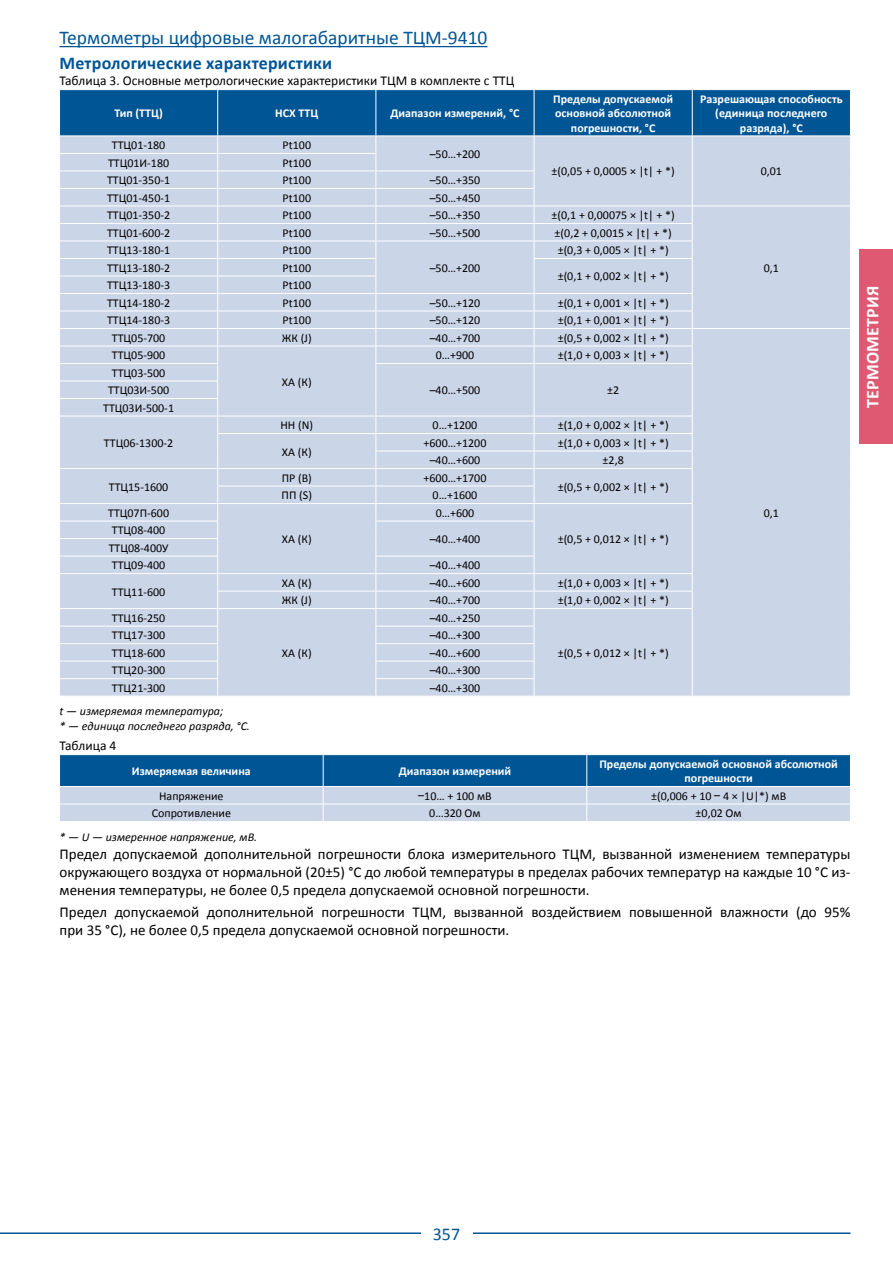
<style>
.page{position:relative;width:893px;height:1263px;background:#fff}
.page>*{position:absolute;margin:0;border:0;box-sizing:border-box;transform-origin:0 0}
.t1{font:19.5px "Calibri";color:#005595}
.t2{font:700 18px "Calibri";letter-spacing:.01em;color:#005595}
.t3{font:700 18px "Calibri";letter-spacing:.01em;color:#fff}
.t4{font:18px "Calibri";color:#005595}
.t5{font:15px/18px "Calibri";color:#000;text-align:justify}
.t6{font:13.5px "Calibri";color:#000}
.t7{font:12px/17.5px "Calibri";color:#000;text-align:center}
.t8{font:700 12px/14.4px "Calibri";color:#fff;text-align:center}
.t9{font:italic 12px/14.4px "Calibri";color:#000}
</style>
<div class="page">
<hr style="left:0;top:1232px;width:850px;height:2px;background:#005595">
<hr style="left:60px;top:46px;width:427px;height:1px;background:#005595">
<div style="left:421px;top:1225px;width:51px;height:16px;background:#fff"></div>
<div style="left:859px;top:250px;width:34px;height:194px;background:#df5972"></div>
<svg style="left:59px;top:90px;width:792px;height:606px;background:#bdcde2"></svg>
<svg style="left:59px;top:755px;width:791px;height:66px;background:#6e9ac2"></svg>
<h1 class="t1" style="left:60px;top:26px;width:429px">Термометры цифровые малогабаритные ТЦМ-9410</h1>
<h2 class="t2" style="left:60px;top:51px;width:274px">Метрологические характеристики</h2>
<p class="t6" style="left:60px;top:72px;width:456px">Таблица 3. Основные метрологические характеристики ТЦМ в комплекте с ТТЦ</p>
<p class="t8" style="left:114px;top:106px;width:50px">Тип (ТТЦ)</p>
<p class="t8" style="left:275px;top:106px;width:45px">НСХ ТТЦ</p>
<p class="t8" style="left:391px;top:106px;width:130px">Диапазон измерений, °С</p>
<p class="t8" style="left:553px;top:92px;width:121px">Пределы допускаемой основной абсолютной погрешности, °С</p>
<p class="t8" style="left:700px;top:92px;width:144px">Разрешающая способность (единица последнего разряда), °С</p>
<p class="t7" style="left:112px;top:136px;width:55px">ТТЦ01-180</p>
<p class="t7" style="left:283px;top:136px;width:30px">Pt100</p>
<p class="t7" style="left:430px;top:145px;width:52px">–50…+200</p>
<p class="t7" style="left:108px;top:154px;width:63px">ТТЦ01И-180</p>
<p class="t7" style="left:283px;top:154px;width:30px">Pt100</p>
<p class="t7" style="left:107px;top:171px;width:65px">ТТЦ01-350-1</p>
<p class="t7" style="left:283px;top:171px;width:30px">Pt100</p>
<p class="t7" style="left:430px;top:171px;width:52px">–50…+350</p>
<p class="t7" style="left:107px;top:189px;width:65px">ТТЦ01-450-1</p>
<p class="t7" style="left:283px;top:189px;width:30px">Pt100</p>
<p class="t7" style="left:430px;top:189px;width:52px">–50…+450</p>
<p class="t7" style="left:107px;top:206px;width:65px">ТТЦ01-350-2</p>
<p class="t7" style="left:283px;top:206px;width:30px">Pt100</p>
<p class="t7" style="left:430px;top:206px;width:52px">–50…+350</p>
<p class="t7" style="left:552px;top:206px;width:125px">±(0,1 + 0,00075 × |t| + *)</p>
<p class="t7" style="left:552px;top:163px;width:125px">±(0,05 + 0,0005 × |t| + *)</p>
<p class="t7" style="left:761px;top:163px;width:23px">0,01</p>
<p class="t7" style="left:107px;top:224px;width:65px">ТТЦ01-600-2</p>
<p class="t7" style="left:283px;top:224px;width:30px">Pt100</p>
<p class="t7" style="left:430px;top:224px;width:52px">–50…+500</p>
<p class="t7" style="left:555px;top:224px;width:119px">±(0,2 + 0,0015 × |t| + *)</p>
<p class="t7" style="left:107px;top:241px;width:65px">ТТЦ13-180-1</p>
<p class="t7" style="left:283px;top:241px;width:30px">Pt100</p>
<p class="t7" style="left:430px;top:259px;width:52px">–50…+200</p>
<p class="t7" style="left:558px;top:241px;width:112px">±(0,3 + 0,005 × |t| + *)</p>
<p class="t7" style="left:107px;top:259px;width:65px">ТТЦ13-180-2</p>
<p class="t7" style="left:283px;top:259px;width:30px">Pt100</p>
<p class="t7" style="left:558px;top:268px;width:112px">±(0,1 + 0,002 × |t| + *)</p>
<p class="t7" style="left:107px;top:276px;width:65px">ТТЦ13-180-3</p>
<p class="t7" style="left:283px;top:276px;width:30px">Pt100</p>
<p class="t7" style="left:107px;top:294px;width:65px">ТТЦ14-180-2</p>
<p class="t7" style="left:283px;top:294px;width:30px">Pt100</p>
<p class="t7" style="left:430px;top:294px;width:52px">–50…+120</p>
<p class="t7" style="left:558px;top:294px;width:112px">±(0,1 + 0,001 × |t| + *)</p>
<p class="t7" style="left:107px;top:311px;width:65px">ТТЦ14-180-3</p>
<p class="t7" style="left:283px;top:311px;width:30px">Pt100</p>
<p class="t7" style="left:430px;top:311px;width:52px">–50…+120</p>
<p class="t7" style="left:558px;top:311px;width:112px">±(0,1 + 0,001 × |t| + *)</p>
<p class="t7" style="left:112px;top:329px;width:55px">ТТЦ05-700</p>
<p class="t7" style="left:282px;top:329px;width:31px">ЖК (J)</p>
<p class="t7" style="left:430px;top:329px;width:52px">–40…+700</p>
<p class="t7" style="left:558px;top:329px;width:112px">±(0,5 + 0,002 × |t| + *)</p>
<p class="t7" style="left:112px;top:346px;width:55px">ТТЦ05-900</p>
<p class="t7" style="left:108px;top:364px;width:63px">ТТЦ03-500<br>ТТЦ03И-500</p>
<p class="t7" style="left:103px;top:399px;width:72px">ТТЦ03И-500-1</p>
<p class="t7" style="left:104px;top:434px;width:71px">ТТЦ06-1300-2</p>
<p class="t7" style="left:109px;top:478px;width:61px">ТТЦ15-1600</p>
<p class="t7" style="left:108px;top:504px;width:62px">ТТЦ07П-600</p>
<p class="t7" style="left:112px;top:522px;width:55px">ТТЦ08-400</p>
<p class="t7" style="left:109px;top:539px;width:61px;text-align:left">ТТЦ08-400У<br>ТТЦ09-400</p>
<p class="t7" style="left:112px;top:583px;width:55px">ТТЦ11-600</p>
<p class="t7" style="left:112px;top:609px;width:55px">ТТЦ16-250</p>
<p class="t7" style="left:282px;top:373px;width:31px">ХА (К)</p>
<p class="t7" style="left:436px;top:346px;width:40px">0…+900</p>
<p class="t7" style="left:558px;top:346px;width:112px">±(1,0 + 0,003 × |t| + *)</p>
<p class="t7" style="left:430px;top:381px;width:52px">–40…+500</p>
<p class="t7" style="left:607px;top:381px;width:14px">±2</p>
<p class="t7" style="left:280px;top:417px;width:34px">НН (N)</p>
<p class="t7" style="left:433px;top:417px;width:46px">0…+1200</p>
<p class="t7" style="left:558px;top:417px;width:112px">±(1,0 + 0,002 × |t| + *)</p>
<p class="t7" style="left:282px;top:443px;width:31px">ХА (К)</p>
<p class="t7" style="left:424px;top:434px;width:64px">+600…+1200</p>
<p class="t7" style="left:558px;top:434px;width:112px">±(1,0 + 0,003 × |t| + *)</p>
<p class="t7" style="left:430px;top:452px;width:52px">–40…+600</p>
<p class="t7" style="left:603px;top:452px;width:23px">±2,8</p>
<p class="t7" style="left:282px;top:469px;width:32px">ПР (В)</p>
<p class="t7" style="left:424px;top:469px;width:64px">+600…+1700</p>
<p class="t7" style="left:282px;top:487px;width:32px">ПП (S)</p>
<p class="t7" style="left:433px;top:487px;width:46px">0…+1600</p>
<p class="t7" style="left:282px;top:530px;width:31px">ХА (К)</p>
<p class="t7" style="left:436px;top:504px;width:40px">0…+600</p>
<p class="t7" style="left:430px;top:530px;width:52px">–40…+400</p>
<p class="t7" style="left:430px;top:557px;width:52px">–40…+400</p>
<p class="t7" style="left:558px;top:478px;width:112px">±(0,5 + 0,002 × |t| + *)</p>
<p class="t7" style="left:558px;top:530px;width:112px">±(0,5 + 0,012 × |t| + *)</p>
<p class="t7" style="left:282px;top:574px;width:31px">ХА (К)</p>
<p class="t7" style="left:430px;top:574px;width:52px">–40…+600</p>
<p class="t7" style="left:558px;top:574px;width:112px">±(1,0 + 0,003 × |t| + *)</p>
<p class="t7" style="left:282px;top:592px;width:31px">ЖК (J)</p>
<p class="t7" style="left:430px;top:592px;width:52px">–40…+700</p>
<p class="t7" style="left:558px;top:592px;width:112px">±(1,0 + 0,002 × |t| + *)</p>
<p class="t7" style="left:430px;top:609px;width:52px">–40…+250</p>
<p class="t7" style="left:764px;top:259px;width:17px">0,1</p>
<p class="t7" style="left:764px;top:504px;width:17px">0,1</p>
<p class="t7" style="left:112px;top:627px;width:55px">ТТЦ17-300</p>
<p class="t7" style="left:430px;top:627px;width:52px">–40…+300</p>
<p class="t7" style="left:112px;top:644px;width:55px">ТТЦ18-600</p>
<p class="t7" style="left:430px;top:644px;width:52px">–40…+600</p>
<p class="t7" style="left:112px;top:662px;width:55px">ТТЦ20-300</p>
<p class="t7" style="left:430px;top:662px;width:52px">–40…+300</p>
<p class="t7" style="left:112px;top:679px;width:55px">ТТЦ21-300</p>
<p class="t7" style="left:430px;top:679px;width:52px">–40…+300</p>
<p class="t9" style="left:60px;top:703px;width:192px">t — измеряемая температура;<br>* — единица последнего разряда, °С.</p>
<p class="t6" style="left:60px;top:737px;width:58px">Таблица 4</p>
<p class="t8" style="left:132px;top:764px;width:120px">Измеряемая величина</p>
<p class="t8" style="left:399px;top:764px;width:114px">Диапазон измерений</p>
<p class="t8" style="left:599px;top:757px;width:240px">Пределы допускаемой основной абсолютной погрешности</p>
<p class="t7" style="left:159px;top:787px;width:66px">Напряжение</p>
<p class="t7" style="left:418px;top:787px;width:75px">–10… + 100 мВ</p>
<p class="t7" style="left:651px;top:787px;width:137px">±(0,006 + 10 – 4 × |U|*) мВ</p>
<p class="t7" style="left:152px;top:804px;width:81px">Сопротивление</p>
<p class="t7" style="left:429px;top:804px;width:53px">0…320 Ом</p>
<p class="t7" style="left:696px;top:804px;width:47px">±0,02 Ом</p>
<p class="t9" style="left:60px;top:829px;width:199px">* — U — измеренное напряжение, мВ.</p>
<p class="t5" style="left:60px;top:845px;width:792px">Предел допускаемой дополнительной погрешности блока измерительного ТЦМ, вызванной изменением температуры окружающего воздуха от нормальной (20±5) °С до любой температуры в пределах рабочих температур на каждые 10 °С из&shy;менения температуры, не более 0,5 предела допускаемой основной погрешности.</p>
<p class="t5" style="left:60px;top:903px;width:792px">Предел допускаемой дополнительной погрешности ТЦМ, вызванной воздействием повышенной влажности (до 95% при 35 °С), не более 0,5 предела допускаемой основной погрешности.</p>
<p class="t7" style="left:558px;top:644px;width:112px">±(0,5 + 0,012 × |t| + *)</p>
<p class="t7" style="left:282px;top:644px;width:31px">ХА (К)</p>
<h2 class="t3" style="left:861px;top:408px;width:123px;rotate:-90deg">ТЕРМОМЕТРИЯ</h2>
<h2 class="t4" style="left:433px;top:1222px;width:29px">357</h2>
</div>
